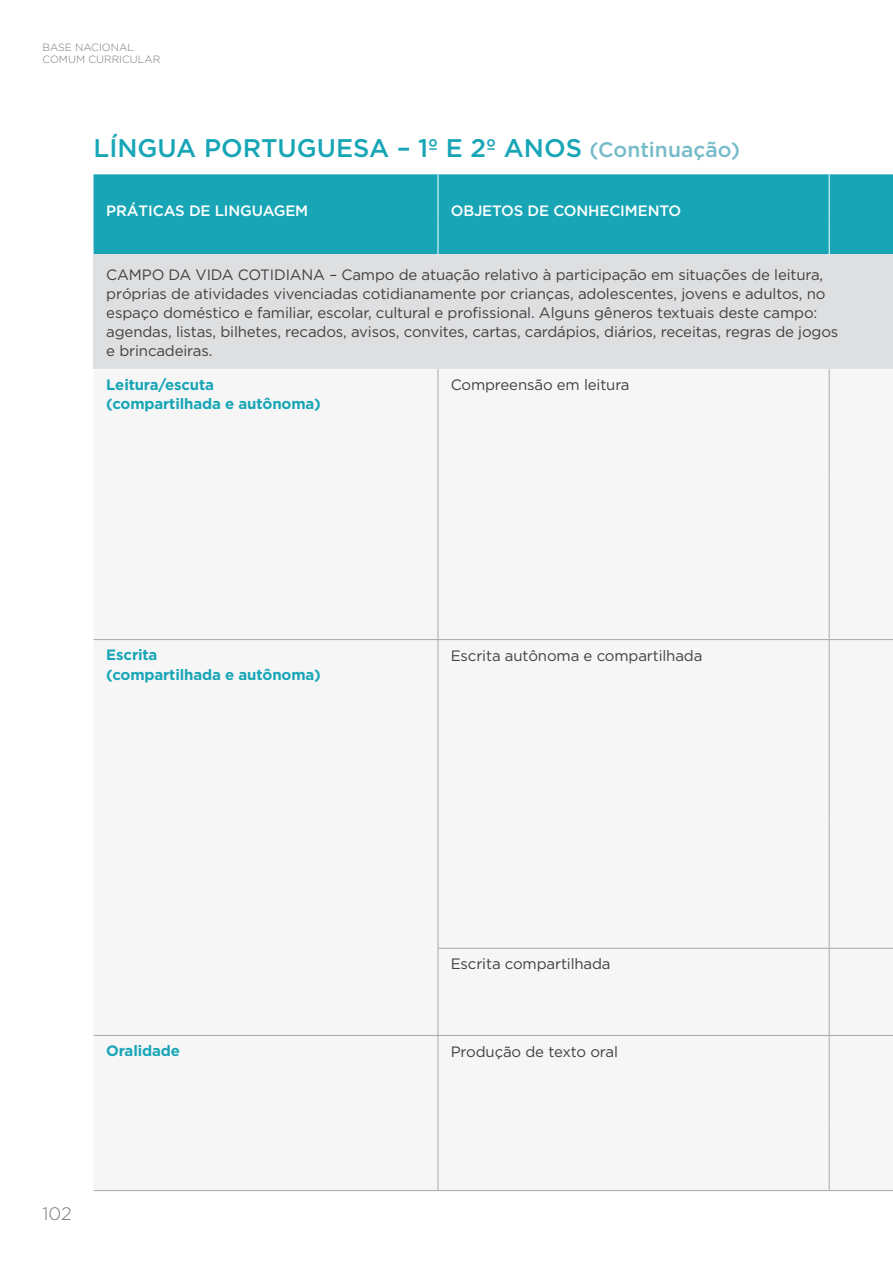
<style>
.page{position:relative;width:893px;height:1263px;background:#fff}
.page>*{position:absolute;margin:0;border:0;box-sizing:border-box;transform-origin:0 0}
.t1{font:500 25.5px "Gotham";color:#18a6b7}
.t2{font:300 18px "Gotham";color:#77787b}
.t3{font:15px/19.2px "Gotham";letter-spacing:-.01em;color:#414042}
.t4{font:700 15px/19.2px "Gotham";letter-spacing:-.01em;color:#18a6b7}
.t5{font:500 15px "Gotham";letter-spacing:-.01em;color:#fff}
.t6{font:300 10.5px/12px "Gotham";color:#77787b}
.s1{font-size:21px;color:#75bbc8}
</style>
<div class="page">
<div style="left:94px;top:174px;width:799px;height:81px;background:#18a6b7"></div>
<div style="left:94px;top:255px;width:799px;height:114px;background:#dedfe0"></div>
<div style="left:94px;top:369px;width:799px;height:821px;background:#f6f6f6"></div>
<hr style="left:438px;top:369px;width:1px;height:107px;background:#a7a9ac">
<hr style="left:438px;top:476px;width:1px;height:163px;background:#a7a9ac">
<hr style="left:438px;top:639px;width:391px;height:1px;background:#a7a9ac">
<hr style="left:438px;top:640px;width:1px;height:183px;background:#a7a9ac">
<hr style="left:438px;top:823px;width:1px;height:125px;background:#a7a9ac">
<hr style="left:438px;top:948px;width:1px;height:87px;background:#a7a9ac">
<hr style="left:829px;top:369px;width:1px;height:107px;background:#a7a9ac">
<hr style="left:829px;top:476px;width:1px;height:163px;background:#a7a9ac">
<hr style="left:829px;top:639px;width:64px;height:1px;background:#a7a9ac">
<hr style="left:829px;top:640px;width:1px;height:183px;background:#a7a9ac">
<hr style="left:829px;top:823px;width:1px;height:125px;background:#a7a9ac">
<hr style="left:829px;top:948px;width:1px;height:87px;background:#a7a9ac">
<hr style="left:94px;top:639px;width:344px;height:1px;background:#a7a9ac">
<hr style="left:94px;top:1035px;width:344px;height:1px;background:#a7a9ac">
<hr style="left:438px;top:948px;width:391px;height:1px;background:#a7a9ac">
<hr style="left:829px;top:948px;width:64px;height:1px;background:#a7a9ac">
<hr style="left:438px;top:1035px;width:391px;height:1px;background:#a7a9ac">
<hr style="left:829px;top:1035px;width:64px;height:1px;background:#a7a9ac">
<hr style="left:829px;top:1036px;width:1px;height:86px;background:#a7a9ac">
<hr style="left:829px;top:1122px;width:1px;height:68px;background:#a7a9ac">
<hr style="left:438px;top:174px;width:1px;height:43px;background:#fff">
<hr style="left:829px;top:174px;width:1px;height:43px;background:#fff">
<hr style="left:438px;top:217px;width:1px;height:38px;background:#fff">
<hr style="left:829px;top:217px;width:1px;height:38px;background:#fff">
<hr style="left:438px;top:1036px;width:1px;height:86px;background:#a7a9ac">
<hr style="left:438px;top:1122px;width:1px;height:68px;background:#a7a9ac">
<hr style="left:94px;top:1190px;width:344px;height:1px;background:#a7a9ac">
<hr style="left:438px;top:1190px;width:391px;height:1px;background:#a7a9ac">
<hr style="left:829px;top:1190px;width:64px;height:1px;background:#a7a9ac">
<p class="t6" style="left:43px;top:41px;width:119px">BASE NACIONAL<br>COMUM CURRICULAR</p>
<h1 class="t1" style="left:94px;top:134px;width:648px">LÍNGUA PORTUGUESA – 1º E 2º ANOS <span class="s1">(Continuação)</span></h1>
<p class="t5" style="left:106px;top:203px;width:203px">PRÁTICAS DE LINGUAGEM</p>
<p class="t5" style="left:451px;top:203px;width:232px">OBJETOS DE CONHECIMENTO</p>
<p class="t3" style="left:106px;top:264px;width:734px">CAMPO DA VIDA COTIDIANA – Campo de atuação relativo à participação em situações de leitura, próprias de atividades vivenciadas cotidianamente por crianças, adolescentes, jovens e adultos, no espaço doméstico e familiar, escolar, cultural e profissional. Alguns gêneros textuais deste campo: agendas, listas, bilhetes, recados, avisos, convites, cartas, cardápios, diários, receitas, regras de jogos e brincadeiras.</p>
<p class="t4" style="left:106px;top:375px;width:216px">Leitura/escuta (compartilhada e autônoma)</p>
<p class="t3" style="left:451px;top:375px;width:180px">Compreensão em leitura</p>
<p class="t4" style="left:106px;top:645px;width:216px">Escrita<br>(compartilhada e autônoma)</p>
<p class="t3" style="left:451px;top:645px;width:253px">Escrita autônoma e compartilhada</p>
<p class="t3" style="left:451px;top:954px;width:161px">Escrita compartilhada</p>
<p class="t4" style="left:106px;top:1041px;width:75px">Oralidade</p>
<p class="t3" style="left:451px;top:1041px;width:169px">Produção de texto oral</p>
<p class="t2" style="left:43px;top:1203px;width:31px">102</p>
</div>
